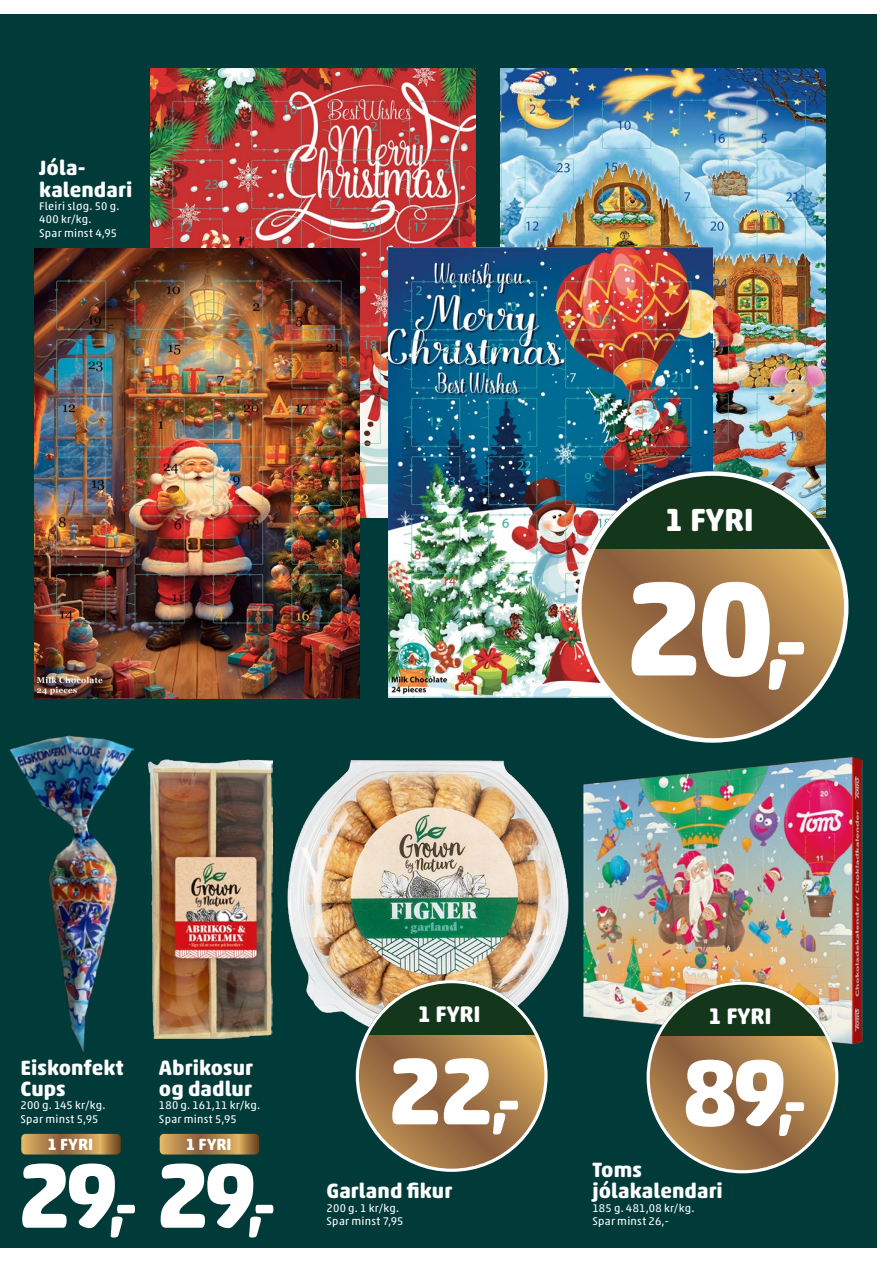
<style>
.page{position:relative;width:893px;height:1263px;background:#fff}
.page>*{position:absolute;margin:0;border:0;box-sizing:border-box;transform-origin:0 0}
.t1{font:700 135.75px "Akko Rounded Std";color:#fff}
.t2{font:700 95.85px "Akko Rounded Std";color:#fff}
.t3{font:700 93px "Akko Rounded Std";color:#fff}
.t4{font:700 32.55px "Akko Rounded Std";color:#fff}
.t5{font:700 22.95px "Akko Rounded Std";color:#fff}
.t6{font:700 21px/21px "Akko Rounded Std";letter-spacing:.005em;color:#fff}
.t7{font:700 16.5px "Akko Rounded Std";letter-spacing:.01em;color:#fff}
.t8{font:11.25px/13.5px "Akko Rounded Std";letter-spacing:.02em;color:#fff}
.s1{font-size:90.45px}
.s2{font-size:62.1px}
.s3{font-size:63.9px}
</style>
<div class="page">
<div style="left:0;top:15px;width:876px;height:1233px;background:#003b39"></div>
<svg style="left:21px;top:1134px;width:100px;height:20px;background:#ae834b"></svg>
<svg style="left:160px;top:1134px;width:99px;height:20px;background:#af844b"></svg>
<img style="left:150px;top:68px;width:325px;height:450px">
<img style="left:500px;top:68px;width:326px;height:403px">
<img style="left:35px;top:249px;width:325px;height:449px">
<img style="left:389px;top:248px;width:323px;height:449px">
<svg style="left:579px;top:474px;width:267px;height:266px;background:#a87c4d"></svg>
<img style="left:577px;top:471px;width:258px;height:77px">
<img style="left:287px;top:760px;width:282px;height:285px">
<svg style="left:357px;top:982px;width:189px;height:188px;background:#a77c4e"></svg>
<svg style="left:356px;top:980px;width:192px;height:54px;background:#50624a"></svg>
<img style="left:9px;top:735px;width:125px;height:318px">
<img style="left:583px;top:756px;width:280px;height:294px">
<svg style="left:648px;top:983px;width:189px;height:189px;background:#a97d4e"></svg>
<img style="left:647px;top:981px;width:191px;height:55px">
<img style="left:148px;top:759px;width:124px;height:280px">
<h3 class="t6" style="left:39px;top:157px;width:95px">Jóla&shy;kalendari</h3>
<p class="t8" style="left:39px;top:199px;width:82px">Fleiri sløg. 50 g.<br>400 kr/kg.<br>Spar minst 4,95</p>
<h3 class="t4" style="left:665px;top:500px;width:91px">1 FYRI</h3>
<h1 class="t1" style="left:624px;top:545px;width:186px">20<span class="s1">,-</span></h1>
<h3 class="t6" style="left:21px;top:1056px;width:105px">Eiskonfekt<br>Cups</h3>
<p class="t8" style="left:21px;top:1098px;width:86px">200 g. 145 kr/kg.<br>Spar minst 5,95</p>
<h3 class="t6" style="left:159px;top:1056px;width:96px">Abrikosur og dadlur</h3>
<p class="t8" style="left:159px;top:1098px;width:103px">180 g. 161,11 kr/kg.<br>Spar minst 5,95</p>
<h3 class="t3" style="left:17px;top:1138px;width:261px">29<span class="s2">,-</span> 29<span class="s2">,-</span></h3>
<h3 class="t7" style="left:47px;top:1134px;width:47px">1 FYRI</h3>
<h3 class="t7" style="left:186px;top:1134px;width:47px">1 FYRI</h3>
<h3 class="t5" style="left:418px;top:1000px;width:64px">1 FYRI</h3>
<h2 class="t2" style="left:387px;top:1032px;width:136px">22<span class="s3">,-</span></h2>
<h3 class="t6" style="left:327px;top:1180px;width:127px">Garland fikur</h3>
<p class="t8" style="left:327px;top:1201px;width:79px">200 g. 1 kr/kg.<br>Spar minst 7,95</p>
<h3 class="t5" style="left:709px;top:1002px;width:64px">1 FYRI</h3>
<h2 class="t2" style="left:682px;top:1034px;width:126px">89<span class="s3">,-</span></h2>
<h3 class="t6" style="left:592px;top:1159px;width:132px">Toms jólakalendari</h3>
<p class="t8" style="left:592px;top:1201px;width:103px">185 g. 481,08 kr/kg.<br>Spar minst 26,-</p>
</div>
